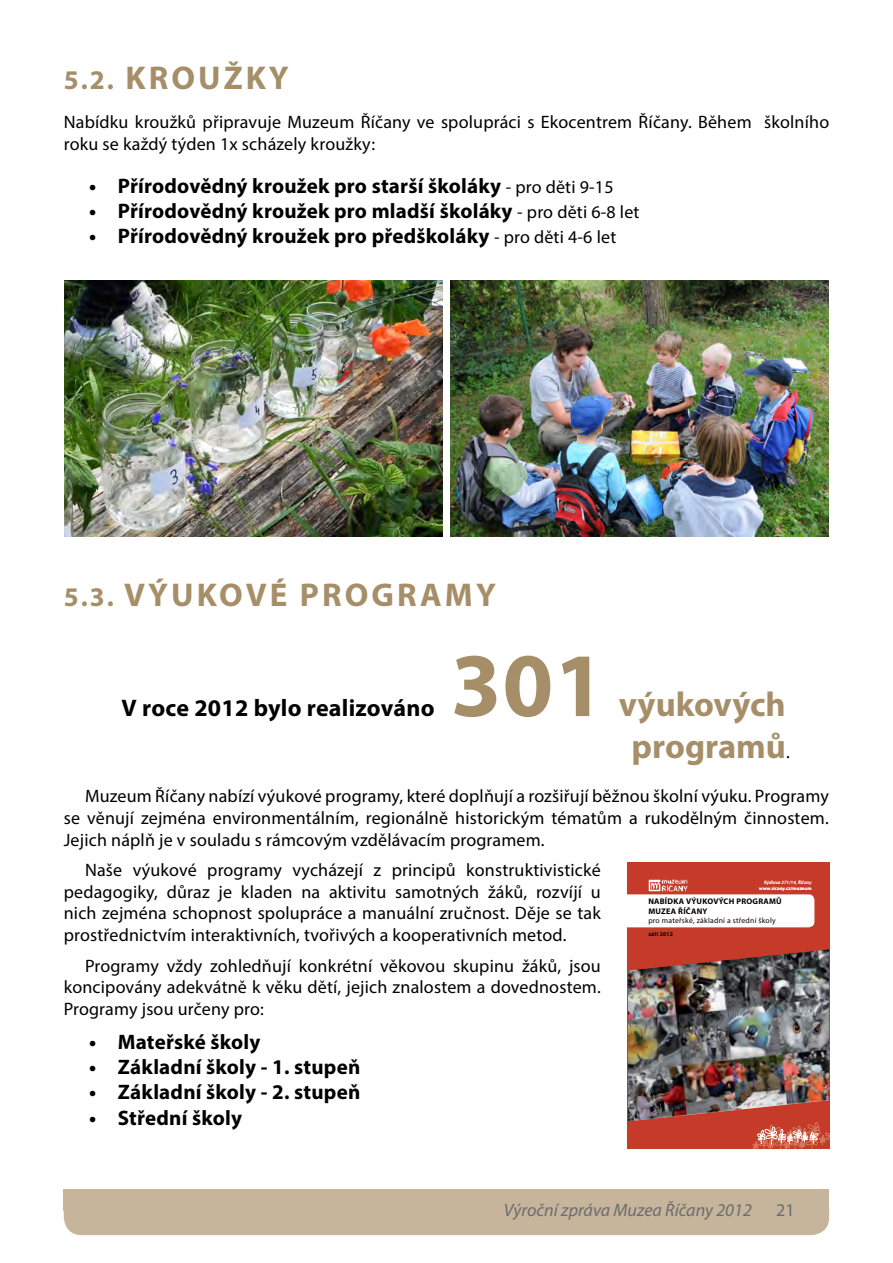
<style>
.page{position:relative;width:893px;height:1263px;background:#fff}
.page>*{position:absolute;margin:0;border:0;box-sizing:border-box;transform-origin:0 0}
.t1{font:700 91.5px "Myriad Pro";color:#a68e69}
.t2{font:700 34.5px/41.4px "Myriad Pro";color:#a68e69;text-align:center}
.t3{font:700 33px "Myriad Pro";letter-spacing:.095em;color:#a68e69}
.t4{font:700 24px "Myriad Pro";letter-spacing:.01em;color:#000}
.t5{font:700 21px "Myriad Pro";letter-spacing:.01em;color:#000}
.t6{font:18px/21.6px "Myriad Pro";letter-spacing:.01em;color:#000;text-align:justify}
.t7{font:italic 18px "Myriad Pro";color:#6b6c6f}
.t8{font:18px "Myriad Pro";color:#6b6c6f}
.t9{font:700 8.1px/9.8px "Myriad Pro";letter-spacing:.03em;color:#000}
.t10{font:7.65px "Myriad Pro";letter-spacing:.03em;color:#000}
.t11{font:700 5.7px "Myriad Pro";letter-spacing:.03em;color:#000}
.t12{font:italic 4.8px "Myriad Pro";letter-spacing:.03em;color:#fff}
.t13{font:600 4.8px "Myriad Pro";letter-spacing:.03em;color:#fff}
.s1{font-size:27px}
.s2{font-weight:400;font-size:18px}
.s3{font-weight:400;font-size:18px;color:#000}
</style>
<div class="page">
<div style="left:64px;top:1189px;width:765px;height:46px;background:#c6b59b;border-radius:18px"></div>
<div style="left:64px;top:1189px;width:765px;height:22px;background:#c6b59b"></div>
<img style="left:64px;top:280px;width:378px;height:256px">
<img style="left:450px;top:280px;width:378px;height:256px">
<div style="left:628px;top:863px;width:201px;height:285px;background:#c53a29"></div>
<img style="left:648px;top:880px;width:39px;height:11px">
<img style="left:628px;top:949px;width:201px;height:172px">
<svg style="left:628px;top:894px;width:186px;height:33px"></svg>
<svg style="left:745px;top:1122px;width:84px;height:26px;background:#d16856"></svg>
<h3 class="t3" style="left:64px;top:56px;width:204px"><span class="s1">5.2.</span> Kroužky</h3>
<p class="t6" style="left:64px;top:111px;width:767px">Nabídku kroužků připravuje Muzeum Říčany ve spolupráci s Ekocentrem Říčany. Během školního roku se každý týden 1x scházely kroužky:</p>
<p class="t5" style="left:89px;top:172px;width:526px">• Přírodovědný kroužek pro starší školáky <span class="s2">- pro děti 9-15</span></p>
<p class="t5" style="left:89px;top:197px;width:552px">• Přírodovědný kroužek pro mladší školáky <span class="s2">- pro děti 6-8 let</span></p>
<p class="t5" style="left:89px;top:223px;width:528px">• Přírodovědný kroužek pro předškoláky <span class="s2">- pro děti 4-6 let</span></p>
<h3 class="t3" style="left:64px;top:574px;width:407px"><span class="s1">5.3.</span> Výukové programy</h3>
<h1 class="t1" style="left:451px;top:626px;width:156px">301</h1>
<h2 class="t2" style="left:619px;top:683px;width:173px">výukových programů<span class="s3">.</span></h2>
<p class="t6" style="left:64px;top:785px;width:767px;text-indent:21px">Muzeum Říčany nabízí výukové programy, které doplňují a rozšiřují běžnou školní výuku. Programy se věnují zejména environmentálním, regionálně historickým tématům a rukodělným činnostem.<br>Jejich náplň je v souladu s rámcovým vzdělávacím programem.</p>
<p class="t6" style="left:64px;top:859px;width:539px;text-indent:21px">Naše výukové programy vycházejí z principů konstruktivistické pedagogiky, důraz je kladen na aktivitu samotných žáků, rozvíjí u nich zejména schopnost spolupráce a manuální zručnost. Děje se tak prostřednictvím interaktivních, tvořivých a kooperativních metod.</p>
<p class="t6" style="left:64px;top:954px;width:539px;text-indent:21px">Programy vždy zohledňují konkrétní věkovou skupinu žáků, jsou koncipovány adekvátně k věku dětí, jejich znalostem a dovednostem.<br>Programy jsou určeny pro:</p>
<p class="t5" style="left:89px;top:1028px;width:173px">• Mateřské školy</p>
<p class="t5" style="left:89px;top:1053px;width:273px">• Základní školy - 1. stupeň</p>
<p class="t5" style="left:89px;top:1078px;width:273px">• Základní školy - 2. stupeň</p>
<p class="t5" style="left:89px;top:1104px;width:154px">• Střední školy</p>
<h3 class="t4" style="left:122px;top:692px;width:314px">V roce 2012 bylo realizováno</h3>
<p class="t12" style="left:764px;top:879px;width:49px">Rýdlova 271/14, Říčany</p>
<p class="t13" style="left:759px;top:885px;width:54px">www.ricany.cz/muzeum</p>
<p class="t9" style="left:648px;top:896px;width:135px">NABÍDKA VÝUKOVÝCH PROGRAMŮ<br>MUZEA ŘÍČANY</p>
<p class="t10" style="left:648px;top:915px;width:129px">pro mateřské, základní a střední školy</p>
<p class="t11" style="left:648px;top:930px;width:26px">září 2012</p>
<p class="t7" style="left:504px;top:1198px;width:249px">Výroční zpráva Muzea Říčany 2012</p>
<p class="t8" style="left:776px;top:1198px;width:20px">21</p>
</div>
